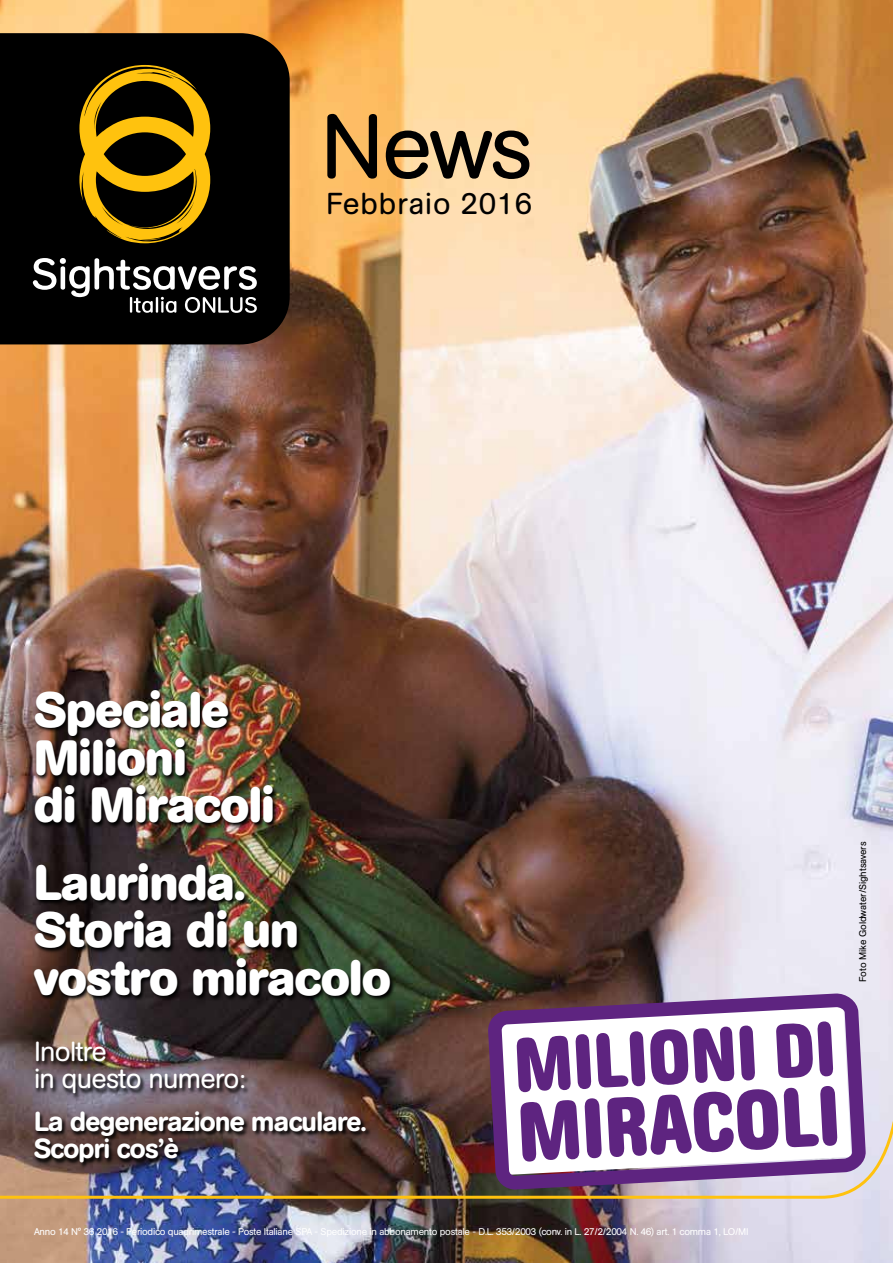
<style>
.page{position:relative;width:893px;height:1263px;background:#fff}
.page>*{position:absolute;margin:0;border:0;box-sizing:border-box;transform-origin:0 0}
.t1{font:90px "AG Book Rounded";color:#000}
.t2{font:700 49.2px/47.5px "AG Book Rounded";letter-spacing:-.01em;color:#fff}
.t3{font:30px "AG Book Rounded";letter-spacing:.03em;color:#000}
.t4{font:500 27.3px/27.3px "AG Book Rounded";letter-spacing:-.025em;color:#fff}
.t5{font:27.3px/27.3px "AG Book Rounded";letter-spacing:-.025em;color:#fff}
.t6{font:9.75px "AG Book Rounded";letter-spacing:-.025em;color:#fff}
.t7{font:9.75px "AG Book Rounded";letter-spacing:-.01em;color:#000}
</style>
<div class="page">
<img style="left:0;top:0;width:893px;height:1120px">
<img style="left:0;top:1120px;width:893px;height:143px">
<img style="left:33px;top:689px;width:363px;height:312px">
<img style="left:33px;top:1041px;width:339px;height:127px">
<div style="left:0;top:33px;width:290px;height:311px;background:#000"></div>
<svg style="left:79px;top:62px;width:131px;height:183px;background:#6b5105"></svg>
<svg style="left:33px;top:258px;width:224px;height:55px"></svg>
<svg style="left:488px;top:993px;width:378px;height:197px"></svg>
<svg style="left:516px;top:1021px;width:321px;height:141px"></svg>
<h1 class="t1" style="left:320px;top:96px;width:214px">News</h1>
<h3 class="t3" style="left:326px;top:186px;width:207px">Febbraio 2016</h3>
<h2 class="t2" style="left:34px;top:687px;width:242px">Speciale<br>Milioni<br>di Miracoli</h2>
<h2 class="t2" style="left:34px;top:859px;width:358px">Laurinda.<br>Storia di un vostro miracolo</h2>
<h3 class="t5" style="left:34px;top:1038px;width:213px">Inoltre<br>in questo numero:</h3>
<h3 class="t4" style="left:34px;top:1108px;width:334px">La degenerazione maculare.<br>Scopri cos’è</h3>
<p class="t6" style="left:34px;top:1226px;width:716px">Anno 14 N° 36 2016 - Periodico quadrimestrale - Poste Italiane SPA - Spedizione in abbonamento postale - D.L. 353/2003 (conv. in L. 27/2/2004 N. 46) art. 1 comma 1, LO/MI</p>
<p class="t7" style="left:857px;top:981px;width:142px;rotate:-90deg">Foto Mike Goldwater/Sightsavers</p>
</div>
